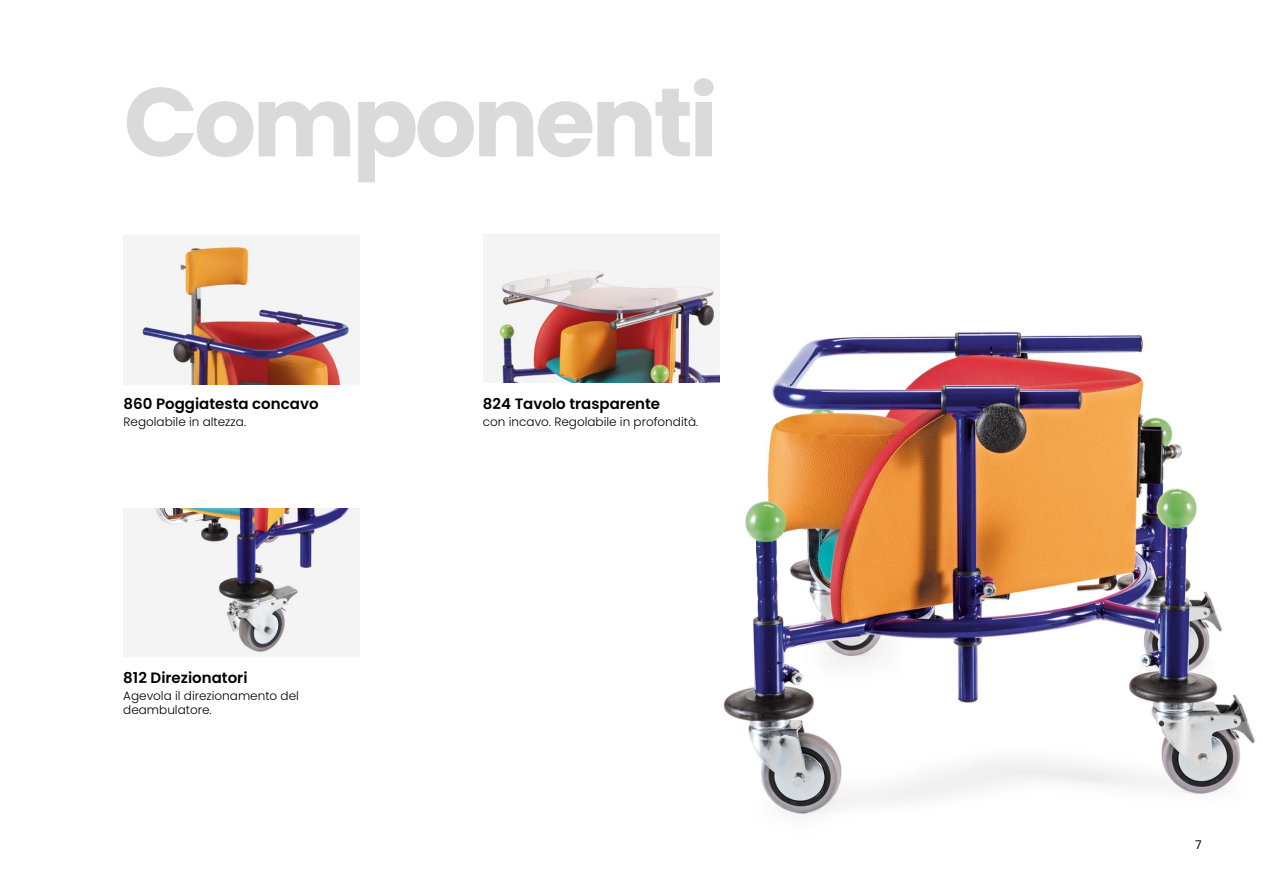
<style>
.page{position:relative;width:1263px;height:893px;background:#fff}
.page>*{position:absolute;margin:0;border:0;box-sizing:border-box;transform-origin:0 0}
.t1{font:700 97.5px "Poppins";letter-spacing:-.04em;color:#dadada}
.t2{font:600 15px "Poppins";color:#000}
.t3{font:300 12px/14.4px "Poppins";color:#000}
.t4{font:12px "Poppins";color:#000}
</style>
<div class="page">
<img style="left:719px;top:259px;width:536px;height:556px">
<img style="left:124px;top:236px;width:236px;height:149px">
<img style="left:124px;top:508px;width:236px;height:149px">
<img style="left:483px;top:234px;width:236px;height:149px">
<h1 class="t1" style="left:124px;top:66px;width:596px">Componenti</h1>
<p class="t2" style="left:124px;top:395px;width:196px">860 Poggiatesta concavo</p>
<p class="t3" style="left:124px;top:414px;width:124px">Regolabile in altezza.</p>
<p class="t2" style="left:123px;top:669px;width:126px">812 Direzionatori</p>
<p class="t3" style="left:123px;top:688px;width:177px">Agevola il direzionamento del deambulatore.</p>
<p class="t2" style="left:483px;top:395px;width:179px">824 Tavolo trasparente</p>
<p class="t3" style="left:483px;top:414px;width:217px">con incavo. Regolabile in profondità.</p>
<p class="t4" style="left:1195px;top:837px;width:8px">7</p>
</div>
